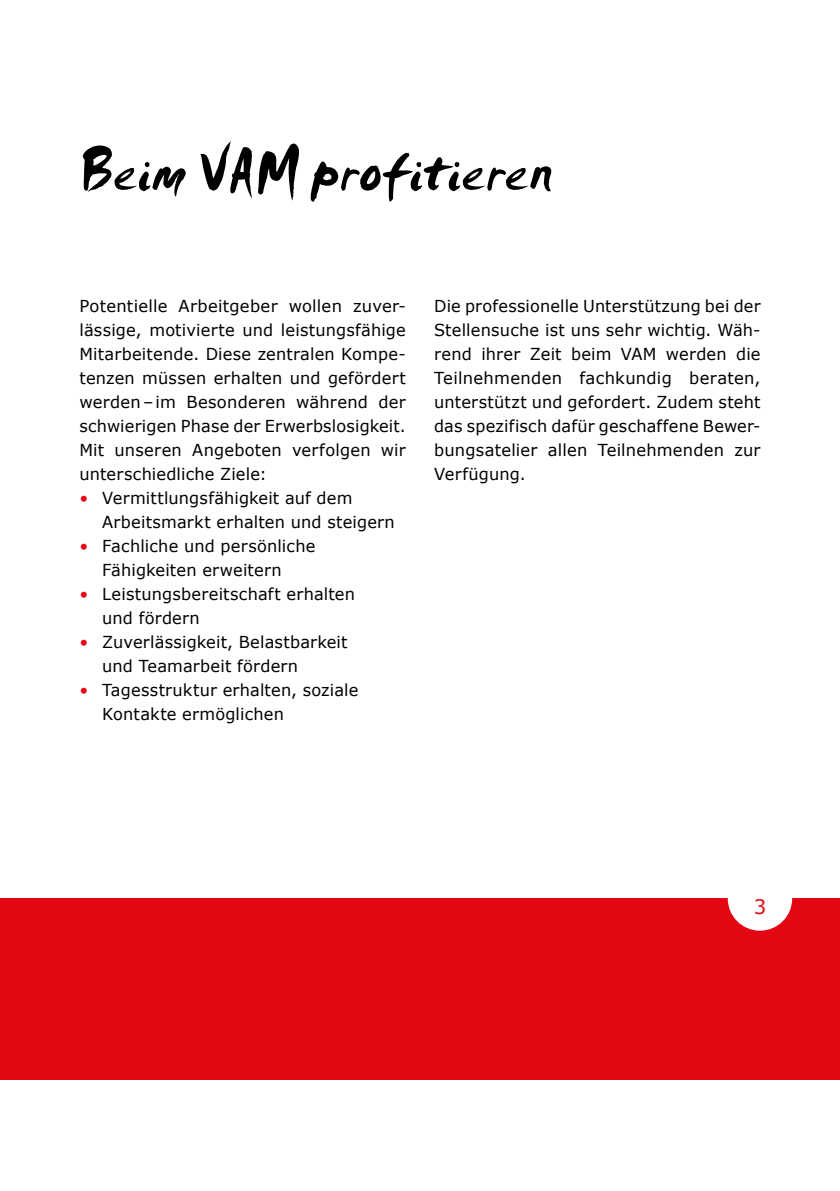
<style>
.page{position:relative;width:840px;height:1191px;background:#fff}
.page>*{position:absolute;margin:0;border:0;box-sizing:border-box;transform-origin:0 0}
.t1{font:60px "Smudger Let Plain";letter-spacing:.005em;color:#000}
.t2{font:20px "Verdana";color:#e30613}
.t3{font:16.4px/24px "Verdana";letter-spacing:.01em;color:#000}
.s1{color:#e30613}
</style>
<div class="page">
<div style="left:0;top:898px;width:839px;height:181px;background:#e30613"></div>
<div style="left:727px;top:866px;width:64px;height:64px;background:#fff;border-radius:50%"></div>
<h1 class="t1" style="left:79px;top:135px;width:474px">Beim VAM profitieren</h1>
<p class="t3" style="left:79px;top:294px;width:328px;text-align:justify">Potentielle Arbeitgeber wollen zuver&shy;lässige, motivierte und leistungsfähige Mitarbeitende. Diese zentralen Kompe&shy;tenzen müssen erhalten und gefördert werden–im Besonderen während der schwierigen Phase der Erwerbslosigkeit.<br>Mit unseren Angeboten verfolgen wir unterschiedliche Ziele:</p>
<p class="t3" style="left:102px;top:486px;width:294px;text-indent:-23px"><span class="s1">•</span> Vermittlungsfähigkeit auf dem<br>Arbeitsmarkt erhalten und steigern</p>
<p class="t3" style="left:102px;top:534px;width:215px;text-indent:-23px"><span class="s1">•</span> Fachliche und persönliche<br>Fähigkeiten erweitern</p>
<p class="t3" style="left:102px;top:582px;width:254px;text-indent:-23px"><span class="s1">•</span> Leistungsbereitschaft erhalten und fördern</p>
<p class="t3" style="left:102px;top:630px;width:247px;text-indent:-23px"><span class="s1">•</span> Zuverlässigkeit, Belastbarkeit und Teamarbeit fördern</p>
<p class="t3" style="left:102px;top:678px;width:257px;text-indent:-23px"><span class="s1">•</span> Tagesstruktur erhalten, soziale<br>Kontakte ermöglichen</p>
<p class="t3" style="left:434px;top:294px;width:328px;text-align:justify">Die professionelle Unterstützung bei der Stellensuche ist uns sehr wichtig. Wäh&shy;rend ihrer Zeit beim VAM werden die Teilnehmenden fachkundig beraten, unterstützt und gefordert. Zudem steht das spezifisch dafür geschaffene Bewer&shy;bungsatelier allen Teilnehmenden zur Verfügung.</p>
<p class="t2" style="left:753px;top:894px;width:14px">3</p>
</div>
